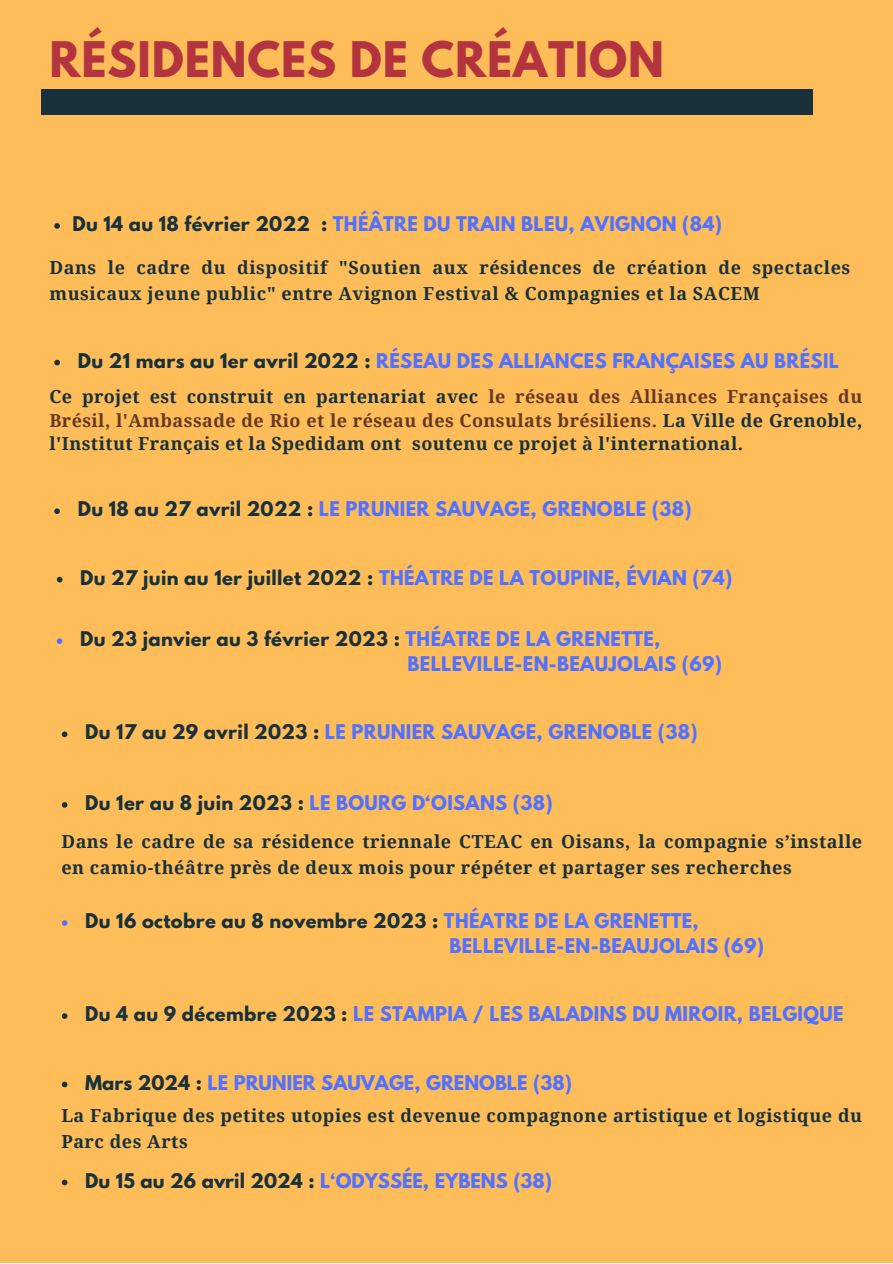
<style>
.page{position:relative;width:893px;height:1264px;background:#fff}
.page>*{position:absolute;margin:0;border:0;box-sizing:border-box;transform-origin:0 0}
.t1{font:700 43.35px "League Spartan";letter-spacing:.02em;color:#b3343e}
.t2{font:700 18px/25.8px "Noto Serif";letter-spacing:.03em;color:#18313a}
.t3{font:700 18px "League Spartan";letter-spacing:.02em;color:#5271ff}
.t4{font:700 18px "League Spartan";letter-spacing:.02em;color:#18313a}
.t5{font:700 18px "League Spartan";color:#5271ff}
.s1{color:#18313a}
.s2{color:#653925}
.s3{color:#5271ff}
</style>
<div class="page">
<div style="left:0;top:0;width:892px;height:1262px;background:#ffbd59"></div>
<div style="left:41px;top:89px;width:771px;height:26px;background:#18313a"></div>
<svg style="left:54px;top:223px;width:6px;height:6px"></svg>
<svg style="left:54px;top:360px;width:6px;height:5px"></svg>
<svg style="left:54px;top:508px;width:6px;height:6px"></svg>
<svg style="left:57px;top:577px;width:5px;height:5px"></svg>
<svg style="left:57px;top:638px;width:5px;height:6px"></svg>
<svg style="left:62px;top:731px;width:5px;height:6px"></svg>
<svg style="left:62px;top:802px;width:5px;height:5px"></svg>
<svg style="left:62px;top:920px;width:5px;height:5px"></svg>
<svg style="left:62px;top:1013px;width:5px;height:5px"></svg>
<svg style="left:62px;top:1081px;width:5px;height:6px"></svg>
<svg style="left:62px;top:1179px;width:5px;height:6px"></svg>
<p class="t1" style="left:49px;top:38px;width:616px">RÉSIDENCES DE CRÉATION</p>
<p class="t3" style="left:72px;top:215px;width:651px"><span class="s1">Du 14 au 18 février 2022 :</span> THÉÂTRE DU TRAIN BLEU, AVIGNON (84)</p>
<p class="t2" style="left:49px;top:254px;width:802px">Dans le cadre du dispositif "Soutien aux résidences de création de spectacles musicaux jeune public" entre Avignon Festival &amp; Compagnies et la SACEM</p>
<p class="t3" style="left:78px;top:351px;width:762px"><span class="s1">Du 21 mars au 1er avril 2022 :</span> RÉSEAU DES ALLIANCES FRANÇAISES AU BRÉSIL</p>
<p class="t2" style="left:49px;top:384px;width:814px;line-height:23.5px;text-align:justify">Ce projet est construit en partenariat avec <span class="s2">le réseau des Alliances Françaises du Brésil, l'Ambassade de Rio et le réseau des Consulats brésiliens.</span> La Ville de Grenoble, l'Institut Français et la Spedidam ont soutenu ce projet à l'international.</p>
<p class="t3" style="left:78px;top:500px;width:615px"><span class="s1">Du 18 au 27 avril 2022 :</span> LE PRUNIER SAUVAGE, GRENOBLE (38)</p>
<p class="t3" style="left:80px;top:568px;width:653px"><span class="s1">Du 27 juin au 1er juillet 2022 :</span> THÉATRE DE LA TOUPINE, ÉVIAN (74)</p>
<p class="t4" style="left:80px;top:630px;width:581px">Du 23 janvier au 3 février 2023 : <span class="s3">THÉATRE DE LA GRENETTE,</span></p>
<p class="t3" style="left:407px;top:654px;width:316px">BELLEVILLE-EN-BEAUJOLAIS (69)</p>
<p class="t3" style="left:85px;top:723px;width:614px"><span class="s1">Du 17 au 29 avril 2023 :</span> LE PRUNIER SAUVAGE, GRENOBLE (38)</p>
<p class="t3" style="left:85px;top:793px;width:469px"><span class="s1">Du 1er au 8 juin 2023 :</span> LE BOURG D‘OISANS (38)</p>
<p class="t2" style="left:61px;top:828px;width:802px">Dans le cadre de sa résidence triennale CTEAC en Oisans, la compagnie s’installe en camio-théâtre près de deux mois pour répéter et partager ses recherches</p>
<p class="t4" style="left:85px;top:911px;width:615px">Du 16 octobre au 8 novembre 2023 : <span class="s3">THÉATRE DE LA GRENETTE,</span></p>
<p class="t3" style="left:449px;top:936px;width:316px">BELLEVILLE-EN-BEAUJOLAIS (69)</p>
<p class="t3" style="left:85px;top:1004px;width:759px"><span class="s1">Du 4 au 9 décembre 2023 :</span> LE STAMPIA / LES BALADINS DU MIROIR, BELGIQUE</p>
<p class="t5" style="left:85px;top:1073px;width:488px"><span class="s1">Mars 2024 :</span> LE PRUNIER SAUVAGE, GRENOBLE (38)</p>
<p class="t2" style="left:61px;top:1102px;width:802px">La Fabrique des petites utopies est devenue compagnone artistique et logistique du<br>Parc des Arts</p>
<p class="t5" style="left:85px;top:1171px;width:468px"><span class="s1">Du 15 au 26 avril 2024 :</span> L‘ODYSSÉE, EYBENS (38)</p>
</div>
